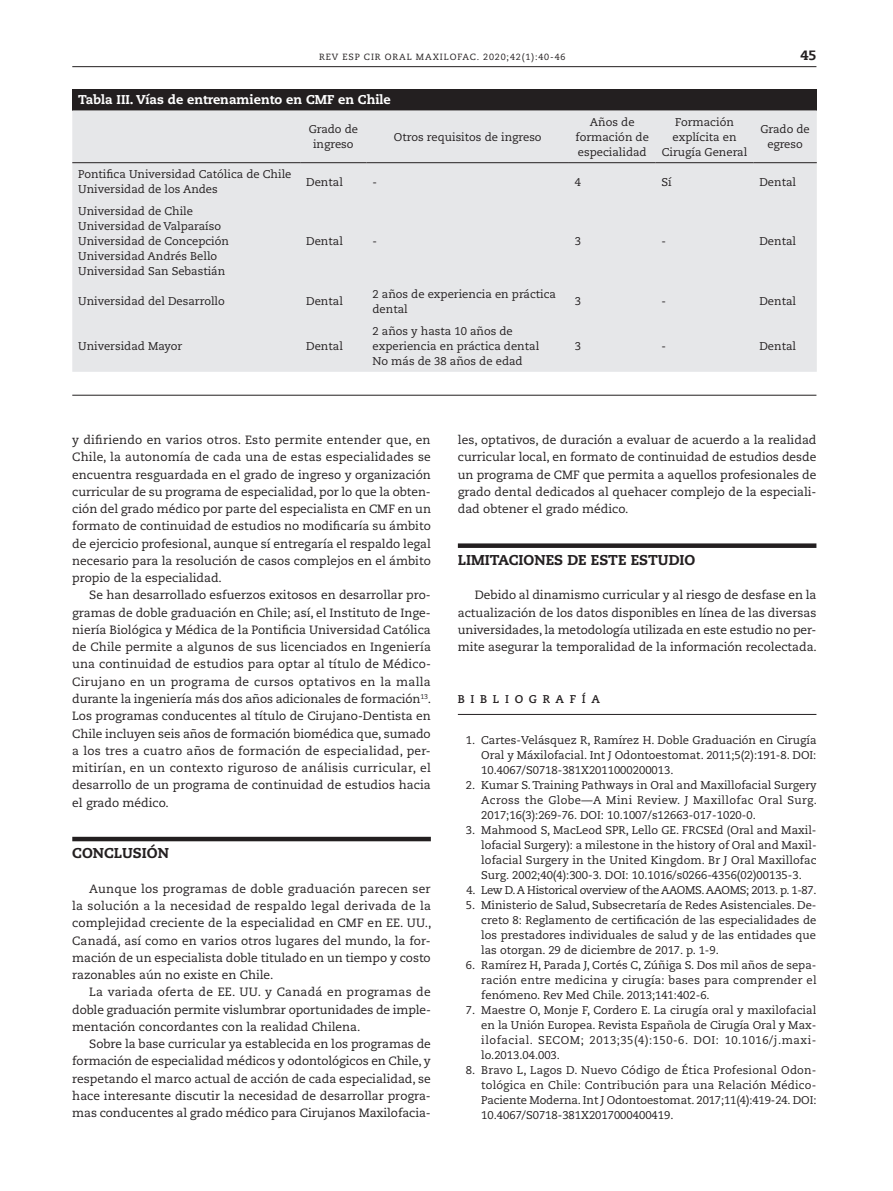
<style>
.page{position:relative;width:893px;height:1191px;background:#fff}
.page>*{position:absolute;margin:0;border:0;box-sizing:border-box;transform-origin:0 0}
.t1{font:800 14.25px "Caecilia LT Std";color:#231f20}
.t2{font:800 13.5px "Caecilia LT Std";color:#231f20}
.t3{font:800 12.75px "Caecilia LT Std";color:#fff}
.t4{font:12px/17.2px "Caecilia LT Std";color:#231f20;text-align:justify}
.t5{font:11.25px/15px "Caecilia LT Std";color:#231f20;text-align:justify}
.t6{font:11.25px "Caecilia LT Std";letter-spacing:-.025em;color:#231f20}
.t7{font:700 11.25px "Caecilia LT Std";letter-spacing:.5em;color:#231f20}
.t8{font:9px "Caecilia LT Std";letter-spacing:.095em;color:#231f20}
</style>
<div class="page">
<hr style="left:72px;top:66px;width:744px;height:1px;background:#231f20">
<div style="left:72px;top:836px;width:359px;height:5px;background:#231f20"></div>
<div style="left:458px;top:543px;width:358px;height:5px;background:#231f20"></div>
<hr style="left:458px;top:714px;width:358px;height:1px;background:#231f20">
<div style="left:72px;top:89px;width:745px;height:21px;background:#231f20"></div>
<div style="left:72px;top:110px;width:745px;height:262px;background:#e6e7e9"></div>
<hr style="left:72px;top:162px;width:228px;height:1px;background:#231f20">
<hr style="left:300px;top:162px;width:67px;height:1px;background:#231f20">
<hr style="left:367px;top:162px;width:202px;height:1px;background:#231f20">
<hr style="left:569px;top:162px;width:87px;height:1px;background:#231f20">
<hr style="left:656px;top:162px;width:97px;height:1px;background:#231f20">
<hr style="left:753px;top:162px;width:64px;height:1px;background:#231f20">
<hr style="left:72px;top:395px;width:744px;height:1px;background:#231f20">
<p class="t8" style="left:319px;top:52px;width:248px">REV ESP CIR ORAL MAXILOFAC. 2020;42(1):40-46</p>
<p class="t2" style="left:800px;top:47px;width:17px">45</p>
<p class="t3" style="left:78px;top:92px;width:314px">Tabla III. Vías de entrenamiento en CMF en Chile</p>
<p class="t5" style="left:309px;top:122px;width:51px;text-align:center">Grado de ingreso</p>
<p class="t5" style="left:394px;top:130px;width:149px">Otros requisitos de ingreso</p>
<p class="t5" style="left:576px;top:115px;width:75px;text-align:center">Años de formación de especialidad</p>
<p class="t5" style="left:662px;top:115px;width:87px;text-align:center">Formación explícita en<br>Cirugía General</p>
<p class="t5" style="left:760px;top:122px;width:51px;text-align:center">Grado de egreso</p>
<p class="t5" style="left:78px;top:167px;width:215px">Pontifica Universidad Católica de Chile<br>Universidad de los Andes</p>
<p class="t5" style="left:306px;top:174px;width:38px">Dental</p>
<p class="t5" style="left:373px;top:174px;width:6px">-</p>
<p class="t5" style="left:575px;top:174px;width:8px">4</p>
<p class="t5" style="left:662px;top:174px;width:12px">Sí</p>
<p class="t5" style="left:759px;top:174px;width:38px">Dental</p>
<p class="t5" style="left:78px;top:204px;width:152px;text-align:left">Universidad de Chile<br>Universidad de Valparaíso<br>Universidad de Concepción<br>Universidad Andrés Bello<br>Universidad San Sebastián</p>
<p class="t5" style="left:306px;top:234px;width:38px">Dental</p>
<p class="t5" style="left:373px;top:234px;width:6px">-</p>
<p class="t5" style="left:575px;top:234px;width:8px">3</p>
<p class="t5" style="left:662px;top:234px;width:6px">-</p>
<p class="t5" style="left:759px;top:234px;width:38px">Dental</p>
<p class="t5" style="left:78px;top:294px;width:148px">Universidad del Desarrollo</p>
<p class="t5" style="left:306px;top:294px;width:38px">Dental</p>
<p class="t5" style="left:373px;top:286px;width:185px">2 años de experiencia en práctica dental</p>
<p class="t5" style="left:575px;top:294px;width:8px">3</p>
<p class="t5" style="left:662px;top:294px;width:6px">-</p>
<p class="t5" style="left:759px;top:294px;width:38px">Dental</p>
<p class="t5" style="left:78px;top:339px;width:105px">Universidad Mayor</p>
<p class="t5" style="left:306px;top:339px;width:38px">Dental</p>
<p class="t5" style="left:373px;top:324px;width:168px;text-align:left">2 años y hasta 10 años de experiencia en práctica dental<br>No más de 38 años de edad</p>
<p class="t5" style="left:575px;top:339px;width:8px">3</p>
<p class="t5" style="left:662px;top:339px;width:6px">-</p>
<p class="t5" style="left:759px;top:339px;width:38px">Dental</p>
<p class="t4" style="left:72px;top:431px;width:360px">y difiriendo en varios otros. Esto permite entender que, en Chile, la autonomía de cada una de estas especialidades se encuentra resguardada en el grado de ingreso y organización curricular de su programa de especialidad, por lo que la obten&shy;ción del grado médico por parte del especialista en CMF en un formato de continuidad de estudios no modificaría su ámbito de ejercicio profesional, aunque sí entregaría el respaldo legal necesario para la resolución de casos complejos en el ámbito propio de la especialidad.</p>
<p class="t4" style="left:72px;top:587px;width:360px;text-indent:17px">Se han desarrollado esfuerzos exitosos en desarrollar pro&shy;gramas de doble graduación en Chile; así, el Instituto de Inge&shy;niería Biológica y Médica de la Pontificia Universidad Católica de Chile permite a algunos de sus licenciados en Ingeniería una continuidad de estudios para optar al título de Médico-Cirujano en un programa de cursos optativos en la malla durante la ingeniería más dos años adicionales de formación<sup>13</sup>.<br>Los programas conducentes al título de Cirujano-Dentista en Chile incluyen seis años de formación biomédica que, sumado a los tres a cuatro años de formación de especialidad, per&shy;mitirían, en un contexto riguroso de análisis curricular, el desarrollo de un programa de continuidad de estudios hacia el grado médico.</p>
<p class="t1" style="left:72px;top:844px;width:98px">CONCLUSIÓN</p>
<p class="t4" style="left:72px;top:880px;width:361px;text-indent:17px">Aunque los programas de doble graduación parecen ser la solución a la necesidad de respaldo legal derivada de la complejidad creciente de la especialidad en CMF en EE. UU., Canadá, así como en varios otros lugares del mundo, la for&shy;mación de un especialista doble titulado en un tiempo y costo razonables aún no existe en Chile.</p>
<p class="t4" style="left:72px;top:983px;width:360px;text-indent:17px">La variada oferta de EE. UU. y Canadá en programas de doble graduación permite vislumbrar oportunidades de imple&shy;mentación concordantes con la realidad Chilena.</p>
<p class="t4" style="left:72px;top:1035px;width:360px;text-indent:17px">Sobre la base curricular ya establecida en los programas de formación de especialidad médicos y odontológicos en Chile, y respetando el marco actual de acción de cada especialidad, se hace interesante discutir la necesidad de desarrollar progra&shy;mas conducentes al grado médico para Cirujanos Maxilofacia-</p>
<p class="t4" style="left:458px;top:431px;width:360px">les, optativos, de duración a evaluar de acuerdo a la realidad curricular local, en formato de continuidad de estudios desde un programa de CMF que permita a aquellos profesionales de grado dental dedicados al quehacer complejo de la especiali&shy;dad obtener el grado médico.</p>
<p class="t1" style="left:458px;top:551px;width:239px">LIMITACIONES DE ESTE ESTUDIO</p>
<p class="t4" style="left:458px;top:587px;width:361px;text-indent:17px">Debido al dinamismo curricular y al riesgo de desfase en la actualización de los datos disponibles en línea de las diversas universidades, la metodología utilizada en este estudio no per&shy;mite asegurar la temporalidad de la información recolectada.</p>
<p class="t7" style="left:458px;top:692px;width:144px">BIBLIOGRAFÍA</p>
<p class="t5" style="left:481px;top:732px;width:337px;text-indent:-15px">1. Cartes-Velásquez R, Ramírez H. Doble Graduación en Cirugía Oral y Máxilofacial. Int J Odontoestomat. 2011;5(2):191-8. DOI:<br>10.4067/S0718-381X2011000200013.</p>
<p class="t5" style="left:481px;top:777px;width:337px;text-indent:-15px">2. Kumar S. Training Pathways in Oral and Maxillofacial Surgery Across the Globe—A Mini Review. J Maxillofac Oral Surg.<br>2017;16(3):269-76. DOI: 10.1007/s12663-017-1020-0.</p>
<p class="t5" style="left:481px;top:822px;width:337px;text-indent:-15px">3. Mahmood S, MacLeod SPR, Lello GE. FRCSEd (Oral and Maxil&shy;lofacial Surgery): a milestone in the history of Oral and Maxil&shy;lofacial Surgery in the United Kingdom. Br J Oral Maxillofac Surg. 2002;40(4):300-3. DOI: 10.1016/s0266-4356(02)00135-3.</p>
<p class="t6" style="left:466px;top:883px;width:352px">4. Lew D. A Historical overview of the AAOMS. AAOMS; 2013. p. 1-87.</p>
<p class="t5" style="left:481px;top:897px;width:337px;text-indent:-15px">5. Ministerio de Salud, Subsecretaría de Redes Asistenciales. De&shy;creto 8: Reglamento de certificación de las especialidades de los prestadores individuales de salud y de las entidades que las otorgan. 29 de diciembre de 2017. p. 1-9.</p>
<p class="t5" style="left:481px;top:957px;width:337px;text-indent:-15px">6. Ramírez H, Parada J, Cortés C, Zúñiga S. Dos mil años de sepa&shy;ración entre medicina y cirugía: bases para comprender el fenómeno. Rev Med Chile. 2013;141:402-6.</p>
<p class="t5" style="left:481px;top:1002px;width:337px;text-indent:-15px">7. Maestre O, Monje F, Cordero E. La cirugía oral y maxilofacial en la Unión Europea. Revista Española de Cirugía Oral y Max&shy;ilofacial. SECOM; 2013;35(4):150-6. DOI: 10.1016/j.maxi&shy;lo.2013.04.003.</p>
<p class="t5" style="left:481px;top:1062px;width:337px;text-indent:-15px">8. Bravo L, Lagos D. Nuevo Código de Ética Profesional Odon&shy;tológica en Chile: Contribución para una Relación Médico-Paciente Moderna. Int J Odontoestomat. 2017;11(4):419-24. DOI:<br>10.4067/S0718-381X2017000400419.</p>
</div>
